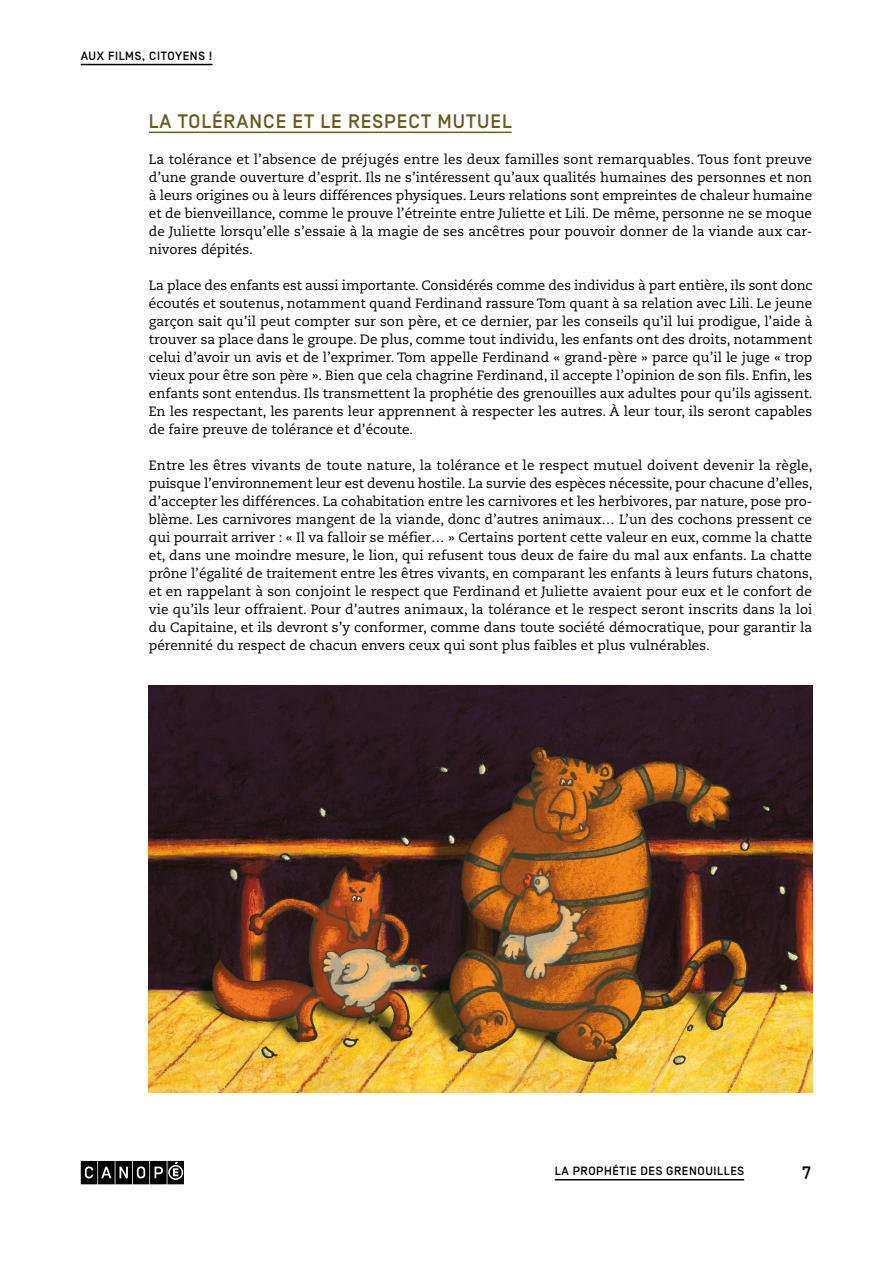
<style>
.page{position:relative;width:893px;height:1263px;background:#fff}
.page>*{position:absolute;margin:0;border:0;box-sizing:border-box;transform-origin:0 0}
.t1{font:500 19.5px "Simplon BP";letter-spacing:.05em;color:#685b1d}
.t2{font:500 18px "Simplon BP Mono";color:#000}
.t3{font:13.5px/18px "Caecilia LT Std";color:#000;text-align:justify}
.t4{font:500 12px "Simplon BP";letter-spacing:.05em;color:#000}
</style>
<div class="page">
<hr style="left:81px;top:64px;width:131px;height:1px;background:#000">
<svg style="left:81px;top:1161px;width:103px;height:23px;background:#2f2f2f"></svg>
<hr style="left:555px;top:1179px;width:189px;height:1px;background:#000">
<hr style="left:149px;top:132px;width:363px;height:1px;background:#685b1d">
<img style="left:149px;top:686px;width:663px;height:407px">
<p class="t4" style="left:81px;top:49px;width:133px">AUX FILMS, CITOYENS !</p>
<h1 class="t1" style="left:149px;top:110px;width:364px">LA TOLÉRANCE ET LE RESPECT MUTUEL</h1>
<p class="t3" style="left:149px;top:150px;width:665px">La tolérance et l’absence de préjugés entre les deux familles sont remarquables. Tous font preuve d’une grande ouverture d’esprit. Ils ne s’intéressent qu’aux qualités humaines des personnes et non à leurs origines ou à leurs différences physiques. Leurs relations sont empreintes de chaleur humaine et de bienveillance, comme le prouve l’étreinte entre Juliette et Lili. De même, personne ne se moque de Juliette lorsqu’elle s’essaie à la magie de ses ancêtres pour pouvoir donner de la viande aux car&shy;nivores dépités.</p>
<p class="t3" style="left:149px;top:276px;width:665px">La place des enfants est aussi importante. Considérés comme des individus à part entière, ils sont donc écoutés et soutenus, notamment quand Ferdinand rassure Tom quant à sa relation avec Lili. Le jeune garçon sait qu’il peut compter sur son père, et ce dernier, par les conseils qu’il lui prodigue, l’aide à trouver sa place dans le groupe. De plus, comme tout individu, les enfants ont des droits, notamment celui d’avoir un avis et de l’exprimer. Tom appelle Ferdinand « grand-père » parce qu’il le juge « trop vieux pour être son père ». Bien que cela chagrine Ferdinand, il accepte l’opinion de son fils. Enfin, les enfants sont entendus. Ils transmettent la prophétie des grenouilles aux adultes pour qu’ils agissent.<br>En les respectant, les parents leur apprennent à respecter les autres. À leur tour, ils seront capables de faire preuve de tolérance et d’écoute.</p>
<p class="t3" style="left:149px;top:456px;width:665px">Entre les êtres vivants de toute nature, la tolérance et le respect mutuel doivent devenir la règle, puisque l’environnement leur est devenu hostile. La survie des espèces nécessite, pour chacune d’elles, d’accepter les différences. La cohabitation entre les carnivores et les herbivores, par nature, pose pro&shy;blème. Les carnivores mangent de la viande, donc d’autres animaux… L’un des cochons pressent ce qui pourrait arriver : « Il va falloir se méfier… » Certains portent cette valeur en eux, comme la chatte et, dans une moindre mesure, le lion, qui refusent tous deux de faire du mal aux enfants. La chatte prône l’égalité de traitement entre les êtres vivants, en comparant les enfants à leurs futurs chatons, et en rappelant à son conjoint le respect que Ferdinand et Juliette avaient pour eux et le confort de vie qu’ils leur offraient. Pour d’autres animaux, la tolérance et le respect seront inscrits dans la loi du Capitaine, et ils devront s’y conformer, comme dans toute société démocratique, pour garantir la pérennité du respect de chacun envers ceux qui sont plus faibles et plus vulnérables.</p>
<p class="t4" style="left:555px;top:1164px;width:191px">LA PROPHÉTIE DES GRENOUILLES</p>
<h2 class="t2" style="left:801px;top:1161px;width:12px">7</h2>
</div>
